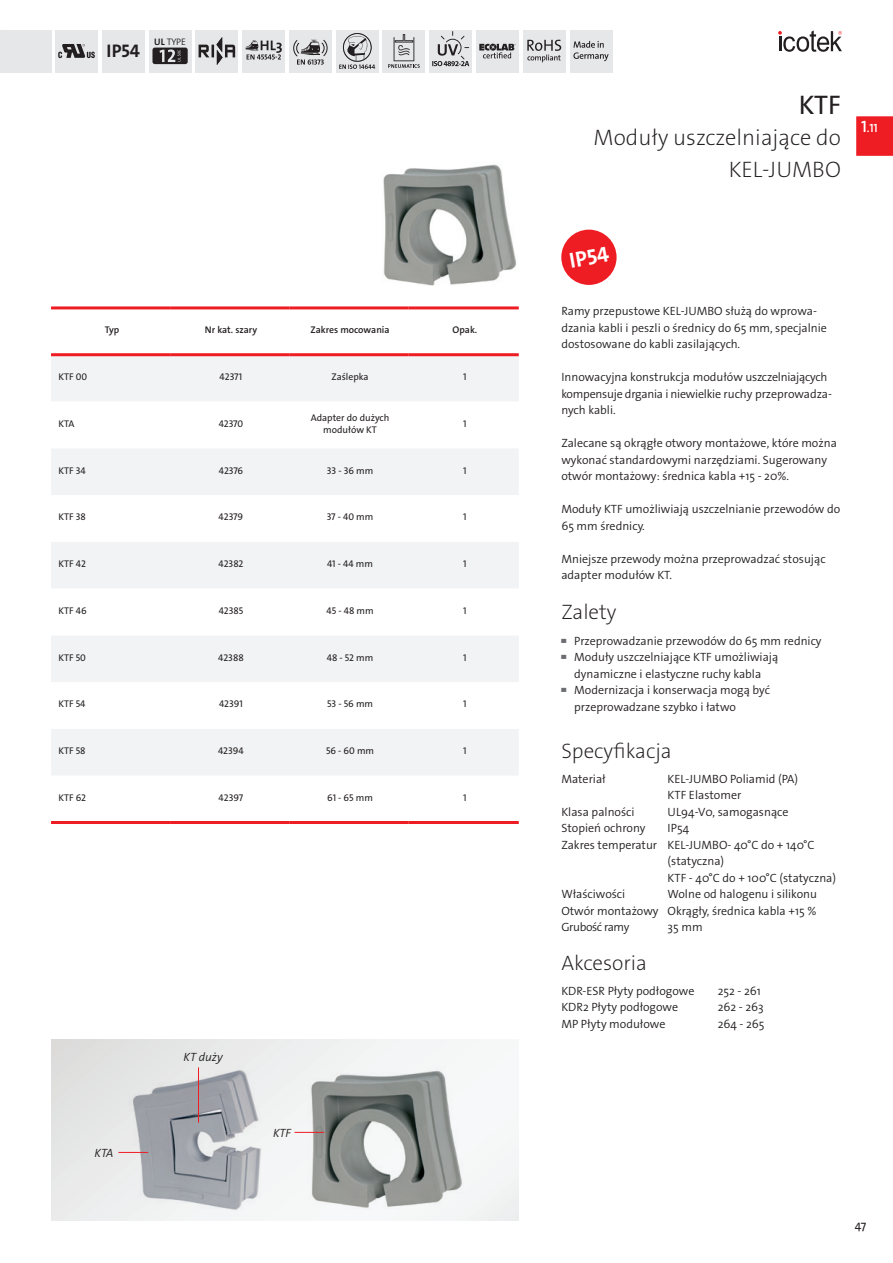
<style>
.page{position:relative;width:893px;height:1263px;background:#fff}
.page>*{position:absolute;margin:0;border:0;box-sizing:border-box;transform-origin:0 0}
.t1{font:27px "The Sans Os F";color:#231f20}
.t2{font:200 22.5px/31.5px "The Sans Os F";color:#231f20;text-align:right}
.t3{font:700 21.9px "The Sans Os F";color:#fff}
.t4{font:200 21px "The Sans Os F";color:#231f20}
.t5{font:700 18.3px "The Sans Os F";color:#231f20}
.t6{font:300 12px/16.5px "The Sans Os F";color:#231f20}
.t7{font:italic 300 12px "The Sans B W4";letter-spacing:-.005em;color:#231f20}
.t8{font:600 12px "The Sans Os F";color:#fff}
.t9{font:12px "The Sans Os F";color:#231f20}
.t10{font:9.75px/12px "The Sans Os F";color:#231f20;text-align:center}
.t11{font:600 9.75px "The Sans Os F";color:#231f20}
.t12{font:300 9.45px "The Sans Os F";color:#231f20}
.s1{font-weight:700}
.s2{font-size:16.5px}
.s3{font-size:6.75px;color:#6c6d70}
</style>
<div class="page">
<svg style="left:778px;top:30px;width:64px;height:22px"></svg>
<svg style="left:856px;top:116px;width:37px;height:40px"></svg>
<div style="left:861px;top:120px;width:23px;height:17px;background:#ee1d23"></div>
<img style="left:128px;top:1065px;width:138px;height:148px">
<img style="left:297px;top:1061px;width:178px;height:148px">
<hr style="left:198px;top:1067px;width:1px;height:56px;background:#ee1d23">
<hr style="left:118px;top:1152px;width:30px;height:1px;background:#ee1d23">
<hr style="left:294px;top:1132px;width:30px;height:1px;background:#ee1d23">
<svg style="left:51px;top:309px;width:468px;height:1px"></svg>
<div style="left:51px;top:356px;width:468px;height:45px;background:#f2f3f4"></div>
<svg style="left:51px;top:449px;width:468px;height:326px;fill:#f2f3f4"></svg>
<hr style="left:51px;top:306px;width:119px;height:3px;background:#ee1d23">
<hr style="left:170px;top:306px;width:119px;height:3px;background:#ee1d23">
<hr style="left:289px;top:306px;width:119px;height:3px;background:#ee1d23">
<hr style="left:408px;top:306px;width:111px;height:3px;background:#ee1d23">
<hr style="left:51px;top:353px;width:119px;height:3px;background:#ee1d23">
<hr style="left:170px;top:353px;width:119px;height:3px;background:#ee1d23">
<hr style="left:289px;top:353px;width:119px;height:3px;background:#ee1d23">
<hr style="left:408px;top:353px;width:111px;height:3px;background:#ee1d23">
<hr style="left:51px;top:821px;width:119px;height:3px;background:#ee1d23">
<hr style="left:170px;top:821px;width:119px;height:3px;background:#ee1d23">
<hr style="left:289px;top:821px;width:119px;height:3px;background:#ee1d23">
<hr style="left:408px;top:821px;width:111px;height:3px;background:#ee1d23">
<div style="left:561px;top:230px;width:56px;height:55px;background:#ee1d23;border-radius:50%"></div>
<img style="left:383px;top:164px;width:134px;height:122px">
<div style="left:289px;top:30px;width:43px;height:42px;background:#e6e7e9"></div>
<svg style="left:293px;top:40px;width:35px;height:25px"></svg>
<div style="left:336px;top:30px;width:42px;height:42px;background:#e6e7e9"></div>
<svg style="left:339px;top:33px;width:36px;height:36px"></svg>
<div style="left:343px;top:33px;width:29px;height:29px;border:1px solid #231f20;border-radius:50%"></div>
<div style="left:55px;top:30px;width:43px;height:42px;background:#e6e7e9"></div>
<svg style="left:58px;top:44px;width:37px;height:14px"></svg>
<div style="left:102px;top:30px;width:43px;height:42px;background:#e6e7e9"></div>
<div style="left:242px;top:30px;width:43px;height:42px;background:#e6e7e9"></div>
<svg style="left:245px;top:40px;width:37px;height:20px"></svg>
<div style="left:429px;top:30px;width:43px;height:42px;background:#e6e7e9"></div>
<svg style="left:432px;top:31px;width:37px;height:35px"></svg>
<div style="left:476px;top:30px;width:43px;height:42px;background:#e6e7e9"></div>
<svg style="left:479px;top:44px;width:37px;height:14px"></svg>
<div style="left:523px;top:30px;width:43px;height:42px;background:#e6e7e9"></div>
<svg style="left:527px;top:40px;width:34px;height:22px"></svg>
<div style="left:570px;top:30px;width:42px;height:42px;background:#e6e7e9"></div>
<svg style="left:573px;top:41px;width:36px;height:20px"></svg>
<div style="left:149px;top:30px;width:42px;height:42px;background:#e6e7e9"></div>
<div style="left:152px;top:48px;width:36px;height:16px;background:#231f20;border-radius:2px"></div>
<svg style="left:160px;top:49px;width:21px;height:13px"></svg>
<div style="left:0;top:30px;width:51px;height:42px;background:#e6e7e9"></div>
<div style="left:383px;top:30px;width:42px;height:42px;background:#e6e7e9"></div>
<svg style="left:388px;top:34px;width:32px;height:34px"></svg>
<div style="left:196px;top:30px;width:42px;height:42px;background:#e6e7e9"></div>
<svg style="left:199px;top:37px;width:36px;height:28px"></svg>
<h3 class="t5" style="left:107px;top:39px;width:35px">IP54</h3>
<p class="t12" style="left:154px;top:36px;width:33px"><span class="s1">UL</span> TYPE</p>
<p class="t11" style="left:105px;top:324px;width:16px">Typ</p>
<p class="t11" style="left:205px;top:324px;width:54px">Nr kat. szary</p>
<p class="t11" style="left:311px;top:324px;width:80px">Zakres mocowania</p>
<p class="t11" style="left:453px;top:324px;width:26px">Opak.</p>
<p class="t10" style="left:58px;top:371px;width:30px">KTF 00</p>
<p class="t10" style="left:220px;top:371px;width:24px">42371</p>
<p class="t10" style="left:332px;top:371px;width:39px">Zaślepka</p>
<p class="t10" style="left:463px;top:371px;width:5px">1</p>
<p class="t10" style="left:58px;top:417px;width:17px">KTA</p>
<p class="t10" style="left:219px;top:417px;width:26px">42370</p>
<p class="t10" style="left:311px;top:411px;width:80px">Adapter do dużych modułów KT</p>
<p class="t10" style="left:463px;top:417px;width:5px">1</p>
<p class="t10" style="left:58px;top:464px;width:29px">KTF 34</p>
<p class="t10" style="left:219px;top:464px;width:26px">42376</p>
<p class="t10" style="left:327px;top:464px;width:48px">33 - 36 mm</p>
<p class="t10" style="left:463px;top:464px;width:5px">1</p>
<p class="t10" style="left:58px;top:511px;width:29px">KTF 38</p>
<p class="t10" style="left:219px;top:511px;width:26px">42379</p>
<p class="t10" style="left:327px;top:511px;width:48px">37 - 40 mm</p>
<p class="t10" style="left:463px;top:511px;width:5px">1</p>
<p class="t10" style="left:58px;top:558px;width:29px">KTF 42</p>
<p class="t10" style="left:219px;top:558px;width:26px">42382</p>
<p class="t10" style="left:327px;top:558px;width:47px">41 - 44 mm</p>
<p class="t10" style="left:463px;top:558px;width:5px">1</p>
<p class="t10" style="left:58px;top:605px;width:30px">KTF 46</p>
<p class="t10" style="left:219px;top:605px;width:26px">42385</p>
<p class="t10" style="left:326px;top:605px;width:49px">45 - 48 mm</p>
<p class="t10" style="left:463px;top:605px;width:5px">1</p>
<p class="t10" style="left:58px;top:651px;width:29px">KTF 50</p>
<p class="t10" style="left:218px;top:651px;width:27px">42388</p>
<p class="t10" style="left:327px;top:651px;width:48px">48 - 52 mm</p>
<p class="t10" style="left:463px;top:651px;width:5px">1</p>
<p class="t10" style="left:58px;top:698px;width:29px">KTF 54</p>
<p class="t10" style="left:219px;top:698px;width:25px">42391</p>
<p class="t10" style="left:327px;top:698px;width:48px">53 - 56 mm</p>
<p class="t10" style="left:463px;top:698px;width:5px">1</p>
<p class="t10" style="left:58px;top:745px;width:29px">KTF 58</p>
<p class="t10" style="left:218px;top:745px;width:27px">42394</p>
<p class="t10" style="left:326px;top:745px;width:50px">56 - 60 mm</p>
<p class="t10" style="left:463px;top:745px;width:5px">1</p>
<p class="t10" style="left:58px;top:792px;width:29px">KTF 62</p>
<p class="t10" style="left:219px;top:792px;width:26px">42397</p>
<p class="t10" style="left:327px;top:792px;width:47px">61 - 65 mm</p>
<p class="t10" style="left:463px;top:792px;width:5px">1</p>
<p class="t7" style="left:95px;top:1146px;width:20px">KTA</p>
<p class="t7" style="left:184px;top:1050px;width:41px">KT duży</p>
<p class="t7" style="left:273px;top:1126px;width:19px">KTF</p>
<h1 class="t1" style="left:799px;top:87px;width:44px">KTF</h1>
<h2 class="t2" style="left:594px;top:122px;width:249px">Moduły uszczelniające do<br>KEL-JUMBO</h2>
<p class="t8" style="left:861px;top:121px;width:18px"><span class="s2">1</span>.11</p>
<h3 class="t3" style="left:567px;top:247px;width:41px;rotate:-10deg">IP54</h3>
<p class="t6" style="left:561px;top:303px;width:267px">Ramy przepustowe KEL-JUMBO służą do wprowa&shy;dzania kabli i peszli o średnicy do 65 mm, specjalnie dostosowane do kabli zasilających.</p>
<p class="t6" style="left:561px;top:369px;width:272px">Innowacyjna konstrukcja modułów uszczelniających kompensuje drgania i niewielkie ruchy przeprowadza&shy;nych kabli.</p>
<p class="t6" style="left:561px;top:435px;width:277px">Zalecane są okrągłe otwory montażowe, które można wykonać standardowymi narzędziami. Sugerowany otwór montażowy: średnica kabla +15 - 20%.</p>
<p class="t6" style="left:561px;top:501px;width:280px">Moduły KTF umożliwiają uszczelnianie przewodów do<br>65 mm średnicy.</p>
<p class="t6" style="left:561px;top:550px;width:266px">Mniejsze przewody można przeprowadzać stosując adapter modułów KT.</p>
<h3 class="t4" style="left:561px;top:599px;width:57px">Zalety</h3>
<p class="t6" style="left:561px;top:632px;width:262px"><span class="s3">▀</span> Przeprowadzanie przewodów do 65 mm rednicy</p>
<p class="t6" style="left:561px;top:649px;width:218px"><span class="s3">▀</span> Moduły uszczelniające KTF umożliwiają</p>
<p class="t6" style="left:574px;top:665px;width:189px">dynamiczne i elastyczne ruchy kabla</p>
<p class="t6" style="left:561px;top:682px;width:210px"><span class="s3">▀</span> Modernizacja i konserwacja mogą być</p>
<p class="t6" style="left:574px;top:698px;width:163px">przeprowadzane szybko i łatwo</p>
<h3 class="t4" style="left:561px;top:737px;width:112px">Specyfikacja</h3>
<p class="t6" style="left:561px;top:771px;width:46px">Materiał</p>
<p class="t6" style="left:561px;top:804px;width:97px">Klasa palności<br>Stopień ochrony<br>Zakres temperatur</p>
<p class="t6" style="left:561px;top:886px;width:99px">Właściwości<br>Otwór montażowy<br>Grubość ramy</p>
<p class="t6" style="left:668px;top:771px;width:170px">KEL-JUMBO Poliamid (PA)<br>KTF Elastomer<br>UL94-V0, samogasnące<br>IP54<br>KEL-JUMBO- 40°C do + 140°C (statyczna)<br>KTF - 40°C do + 100°C (statyczna)<br>Wolne od halogenu i silikonu<br>Okrągły, średnica kabla +15 %<br>35 mm</p>
<h3 class="t4" style="left:561px;top:950px;width:87px">Akcesoria</h3>
<p class="t6" style="left:561px;top:983px;width:135px">KDR-ESR Płyty podłogowe<br>KDR2 Płyty podłogowe<br>MP Płyty modułowe</p>
<p class="t6" style="left:718px;top:983px;width:48px">252 - 261<br>262 - 263<br>264 - 265</p>
<p class="t9" style="left:855px;top:1217px;width:13px">47</p>
</div>
